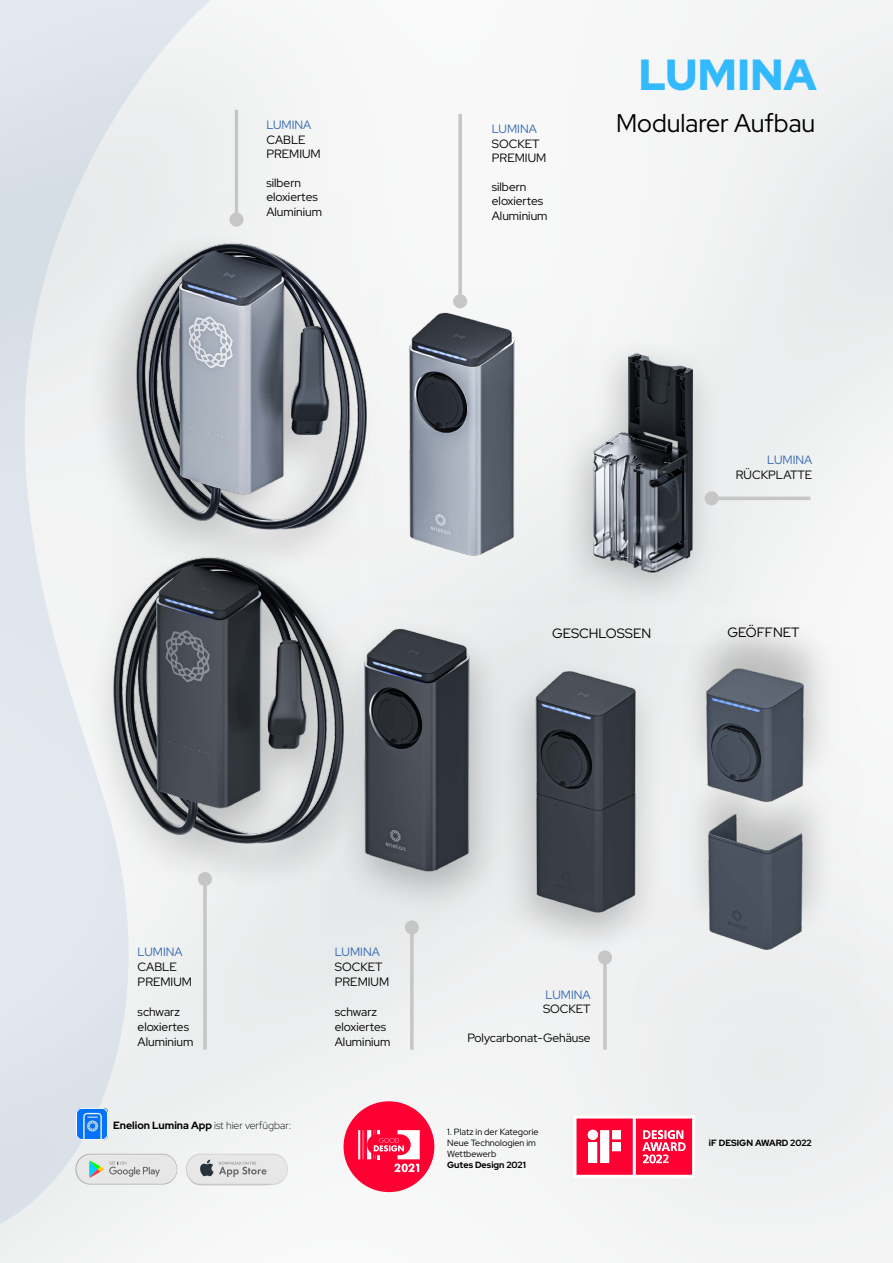
<style>
.page{position:relative;width:893px;height:1263px;background:#fff}
.page>*{position:absolute;margin:0;border:0;box-sizing:border-box;transform-origin:0 0}
.t1{font:900 43.5px "Red Hat Display";letter-spacing:.015em;color:#33b9fe}
.t2{font:25.5px "Red Hat Display";color:#000}
.t3{font:13.5px "Red Hat Display";color:#000}
.t4{font:12px/14.4px "Red Hat Display";color:#000}
.t5{font:12px "Red Hat Display";color:#3569b1}
.t6{font:300 10.5px "Red Hat Display";color:#000}
.t7{font:9px/10.8px "Red Hat Display";color:#000}
.t8{font:700 9px "Red Hat Display";color:#000}
.s1{font-weight:700}
</style>
<div class="page">
<img style="left:0;top:0;width:893px;height:1263px">
<svg style="left:0;top:0;width:227px;height:1246px;fill:#e3e9ef"></svg>
<div style="left:678px;top:609px;width:162px;height:342px;background:#000;opacity:.22"></div>
<img style="left:638px;top:644px;width:222px;height:375px">
<div style="left:557px;top:333px;width:164px;height:279px;background:#eff1f1"></div>
<img style="left:588px;top:345px;width:147px;height:258px">
<div style="left:86px;top:543px;width:293px;height:349px;background:#000;opacity:.22"></div>
<img style="left:111px;top:578px;width:218px;height:294px">
<div style="left:86px;top:229px;width:293px;height:349px;background:#000;opacity:.22"></div>
<img style="left:134px;top:198px;width:246px;height:360px">
<img style="left:329px;top:606px;width:214px;height:316px">
<img style="left:374px;top:285px;width:214px;height:321px">
<div style="left:500px;top:657px;width:164px;height:302px;background:#eff0f1"></div>
<img style="left:498px;top:646px;width:214px;height:291px">
<hr style="left:203px;top:879px;width:4px;height:171px;background:#cecece">
<div style="left:198px;top:872px;width:14px;height:14px;background:#c6c6c6;border-radius:50%"></div>
<svg style="left:410px;top:934px;width:4px;height:116px"></svg>
<div style="left:405px;top:920px;width:14px;height:14px;background:#c6c6c6;border-radius:50%"></div>
<hr style="left:603px;top:957px;width:4px;height:93px;background:#cdcdce">
<div style="left:598px;top:950px;width:14px;height:14px;background:#c6c6c6;border-radius:50%"></div>
<hr style="left:712px;top:497px;width:98px;height:3px;background:#c6c6c6">
<div style="left:705px;top:491px;width:14px;height:14px;background:#c6c6c6;border-radius:50%"></div>
<img style="left:76px;top:1108px;width:32px;height:31px">
<div style="left:76px;top:1108px;width:32px;height:32px;border:1px solid #fff;border-radius:6px"></div>
<svg style="left:76px;top:1154px;width:101px;height:30px"></svg>
<svg style="left:79px;top:1155px;width:97px;height:28px"></svg>
<svg style="left:187px;top:1154px;width:100px;height:30px"></svg>
<svg style="left:187px;top:1155px;width:99px;height:30px"></svg>
<svg style="left:573px;top:1115px;width:122px;height:63px"></svg>
<div style="left:344px;top:1101px;width:90px;height:91px;background:#f03;border-radius:50%"></div>
<svg style="left:358px;top:1130px;width:62px;height:42px"></svg>
<hr style="left:235px;top:110px;width:3px;height:113px;background:#c6c6c6">
<div style="left:229px;top:213px;width:14px;height:14px;background:#c6c6c6;border-radius:50%"></div>
<svg style="left:458px;top:114px;width:4px;height:180px"></svg>
<div style="left:453px;top:294px;width:14px;height:14px;background:#c6c6c6;border-radius:50%"></div>
<p class="t5" style="left:266px;top:117px;width:47px">LUMINA</p>
<p class="t4" style="left:266px;top:132px;width:56px">CABLE<br>PREMIUM</p>
<p class="t4" style="left:266px;top:175px;width:57px">silbern eloxiertes<br>Aluminium</p>
<p class="t5" style="left:492px;top:121px;width:47px">LUMINA</p>
<p class="t4" style="left:492px;top:136px;width:56px">SOCKET<br>PREMIUM</p>
<p class="t4" style="left:492px;top:179px;width:57px">silbern eloxiertes<br>Aluminium</p>
<h1 class="t1" style="left:639px;top:46px;width:179px">LUMINA</h1>
<h2 class="t2" style="left:616px;top:107px;width:201px">Modularer Aufbau</h2>
<p class="t5" style="left:767px;top:452px;width:47px">LUMINA</p>
<p class="t4" style="left:736px;top:467px;width:78px">RÜCKPLATTE</p>
<p class="t3" style="left:552px;top:625px;width:101px">GESCHLOSSEN</p>
<p class="t3" style="left:727px;top:623px;width:74px">GEÖFFNET</p>
<p class="t5" style="left:138px;top:944px;width:47px">LUMINA</p>
<p class="t4" style="left:138px;top:959px;width:56px;line-height:15px">CABLE<br>PREMIUM</p>
<p class="t4" style="left:138px;top:1004px;width:57px;line-height:15px">schwarz eloxiertes<br>Aluminium</p>
<p class="t6" style="left:113px;top:1118px;width:180px"><span class="s1">Enelion Lumina App</span> ist hier verfügbar:</p>
<p class="t5" style="left:335px;top:944px;width:47px">LUMINA</p>
<p class="t4" style="left:335px;top:959px;width:56px;line-height:15px">SOCKET<br>PREMIUM</p>
<p class="t4" style="left:335px;top:1004px;width:57px;line-height:15px">schwarz eloxiertes<br>Aluminium</p>
<p class="t5" style="left:546px;top:987px;width:47px">LUMINA</p>
<p class="t4" style="left:543px;top:1002px;width:49px">SOCKET</p>
<p class="t4" style="left:467px;top:1030px;width:125px">Polycarbonat-Gehäuse</p>
<p class="t7" style="left:447px;top:1126px;width:93px">1. Platz in der Kategorie<br>Neue Technologien im<br>Wettbewerb</p>
<p class="t8" style="left:447px;top:1158px;width:80px">Gutes Design 2021</p>
<p class="t8" style="left:709px;top:1137px;width:104px">iF DESIGN AWARD 2022</p>
</div>
